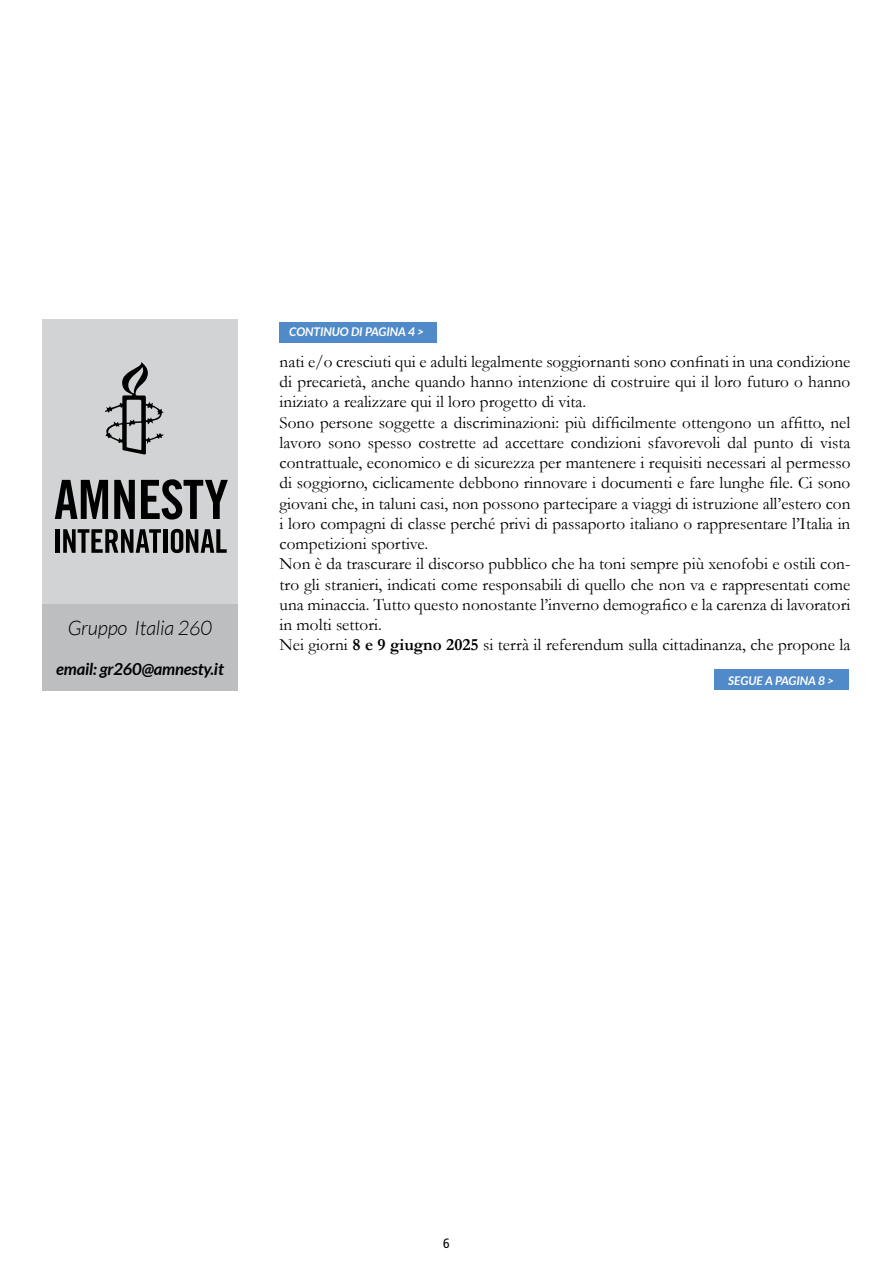
<style>
.page{position:relative;width:893px;height:1263px;background:#fff}
.page>*{position:absolute;margin:0;border:0;box-sizing:border-box;transform-origin:0 0}
.t1{font:italic 300 19.95px "Lato";letter-spacing:-.01em;color:#000}
.t2{font:17.25px/20.2px "Garamond";color:#000}
.t3{font:italic 700 16.5px "Lato";letter-spacing:-.01em;color:#000}
.t4{font:condensed 13.5px "Frutiger LT Std";color:#000}
.t5{font:italic 700 12px "Lato";color:#fff}
.s1{font-weight:700}
</style>
<div class="page">
<div style="left:280px;top:322px;width:157px;height:20px;background:#518ac9"></div>
<div style="left:42px;top:602px;width:196px;height:89px;background:#bcbec0"></div>
<div style="left:42px;top:319px;width:196px;height:284px;background:#d1d3d4"></div>
<svg style="left:55px;top:480px;width:53px;height:39px"></svg>
<svg style="left:114px;top:480px;width:21px;height:39px"></svg>
<svg style="left:141px;top:479px;width:87px;height:40px"></svg>
<hr style="left:56px;top:529px;width:4px;height:24px;background:#000">
<svg style="left:63px;top:529px;width:98px;height:24px"></svg>
<div style="left:163px;top:529px;width:5px;height:24px;background:#000"></div>
<svg style="left:171px;top:529px;width:56px;height:24px"></svg>
<svg style="left:105px;top:362px;width:59px;height:92px"></svg>
<div style="left:714px;top:670px;width:135px;height:20px;background:#518ac9"></div>
<p class="t1" style="left:68px;top:617px;width:146px">Gruppo Italia 260</p>
<p class="t3" style="left:56px;top:659px;width:169px">email: gr260@amnesty.it</p>
<p class="t5" style="left:289px;top:325px;width:136px">CONTINUO DI PAGINA 4 &gt;</p>
<p class="t2" style="left:280px;top:351px;width:572px">nati e/o cresciuti qui e adulti legalmente soggiornanti sono confinati in una condizione di precarietà, anche quando hanno intenzione di costruire qui il loro futuro o hanno iniziato a realizzare qui il loro progetto di vita.<br>Sono persone soggette a discriminazioni: più difficilmente ottengono un affitto, nel lavoro sono spesso costrette ad accettare condizioni sfavorevoli dal punto di vista contrattuale, economico e di sicurezza per mantenere i requisiti necessari al permesso di soggiorno, ciclicamente debbono rinnovare i documenti e fare lunghe file. Ci sono giovani che, in taluni casi, non possono partecipare a viaggi di istruzione all’estero con i loro compagni di classe perché privi di passaporto italiano o rappresentare l’Italia in competizioni sportive.<br>Non è da trascurare il discorso pubblico che ha toni sempre più xenofobi e ostili con&shy;tro gli stranieri, indicati come responsabili di quello che non va e rappresentati come una minaccia. Tutto questo nonostante l’inverno demografico e la carenza di lavoratori in molti settori.<br>Nei giorni <span class="s1">8 e 9 giugno 2025</span> si terrà il referendum sulla cittadinanza, che propone la</p>
<p class="t5" style="left:728px;top:674px;width:107px">SEGUE A PAGINA 8 &gt;</p>
<p class="t4" style="left:443px;top:1236px;width:8px">6</p>
</div>
